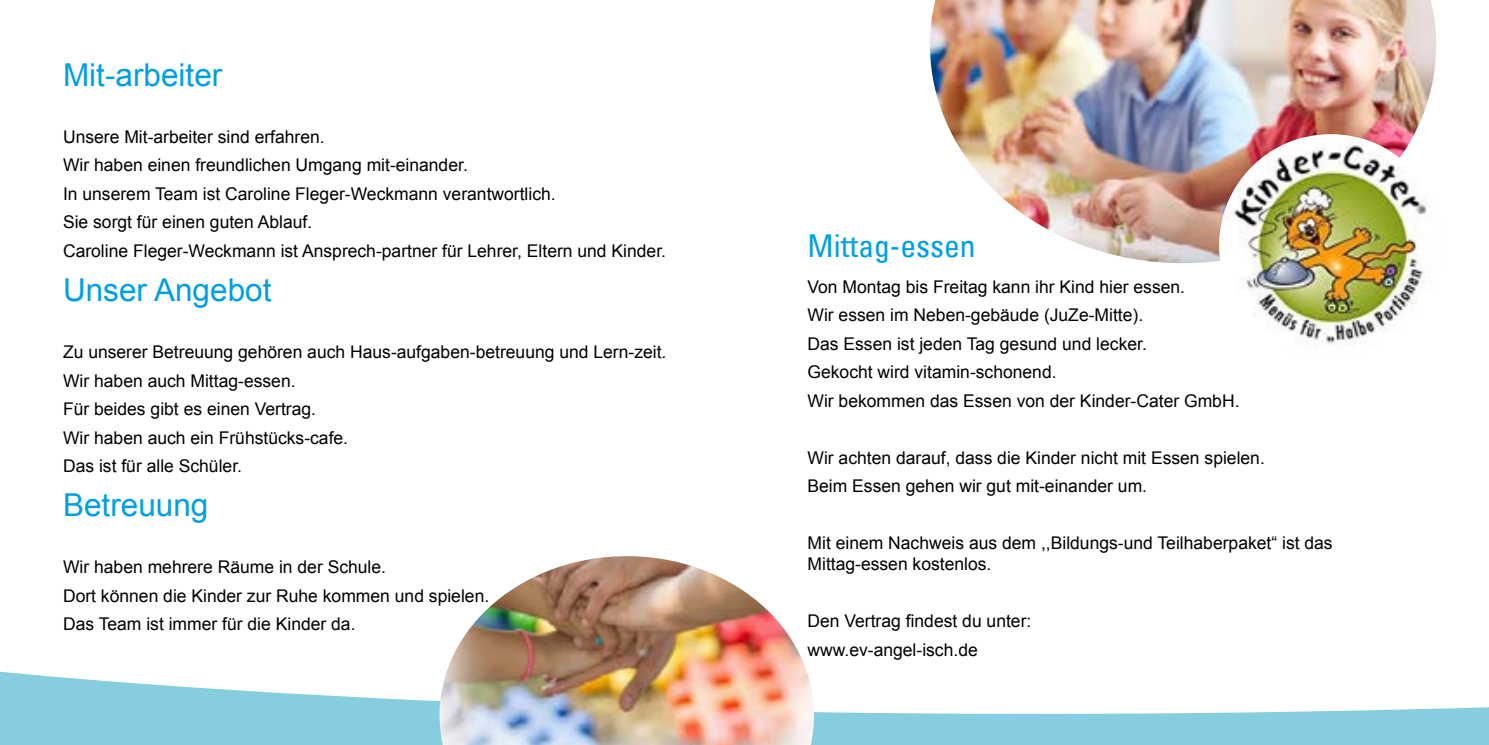
<style>
.page{position:relative;width:1489px;height:745px;background:#fff}
.page>*{position:absolute;margin:0;border:0;box-sizing:border-box;transform-origin:0 0}
.t1{font:31.5px "Arial";color:#009fe3}
.t2{font:condensed 31.5px "Univers Com 57";color:#009fe3}
.t3{font:17.5px/28.3px "Arial";color:#000}
</style>
<div class="page">
<svg style="left:0;top:671px;width:1488px;height:73px;fill:#86cedf"></svg>
<img style="left:930px;top:0;width:505px;height:263px">
<img style="left:1223px;top:138px;width:212px;height:208px">
<img style="left:439px;top:556px;width:375px;height:188px">
<h1 class="t1" style="left:63px;top:54px;width:161px">Mit-arbeiter</h1>
<p class="t3" style="left:63px;top:123px;width:604px">Unsere Mit-arbeiter sind erfahren.<br>Wir haben einen freundlichen Umgang mit-einander.<br>In unserem Team ist Caroline Fleger-Weckmann verantwortlich.<br>Sie sorgt für einen guten Ablauf.<br>Caroline Fleger-Weckmann ist Ansprech-partner für Lehrer, Eltern und Kinder.</p>
<h1 class="t1" style="left:63px;top:269px;width:210px">Unser Angebot</h1>
<p class="t3" style="left:63px;top:338px;width:605px">Zu unserer Betreuung gehören auch Haus-aufgaben-betreuung und Lern-zeit.<br>Wir haben auch Mittag-essen.<br>Für beides gibt es einen Vertrag.<br>Wir haben auch ein Frühstücks-cafe.<br>Das ist für alle Schüler.</p>
<h1 class="t1" style="left:63px;top:484px;width:147px">Betreuung</h1>
<p class="t3" style="left:63px;top:552px;width:428px">Wir haben mehrere Räume in der Schule.<br>Dort können die Kinder zur Ruhe kommen und spielen.<br>Das Team ist immer für die Kinder da.</p>
<h1 class="t2" style="left:807px;top:225px;width:169px">Mittag-essen</h1>
<p class="t3" style="left:807px;top:272px;width:433px">Von Montag bis Freitag kann ihr Kind hier essen.<br>Wir essen im Neben-gebäude (JuZe-Mitte).<br>Das Essen ist jeden Tag gesund und lecker.<br>Gekocht wird vitamin-schonend.<br>Wir bekommen das Essen von der Kinder-Cater GmbH.</p>
<p class="t3" style="left:807px;top:443px;width:459px">Wir achten darauf, dass die Kinder nicht mit Essen spielen.<br>Beim Essen gehen wir gut mit-einander um.</p>
<p class="t3" style="left:807px;top:532px;width:526px;line-height:21px">Mit einem Nachweis aus dem ,,Bildungs-und Teilhaberpaket“ ist das<br>Mittag-essen kostenlos.</p>
<p class="t3" style="left:807px;top:606px;width:225px">Den Vertrag findest du unter: www.ev-angel-isch.de</p>
</div>
